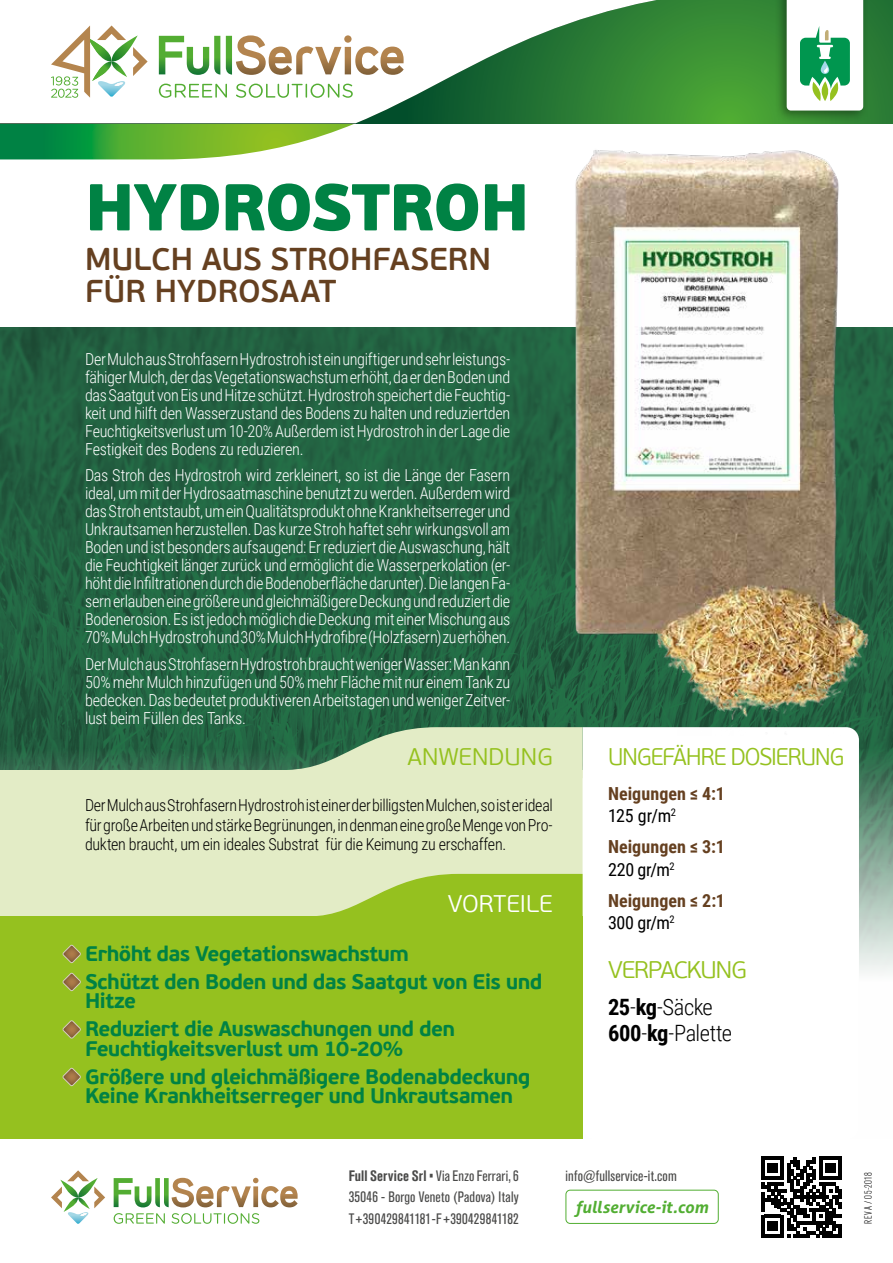
<style>
.page{position:relative;width:893px;height:1263px;background:#fff}
.page>*{position:absolute;margin:0;border:0;box-sizing:border-box;transform-origin:0 0}
.t1{font:900 66px "PF Beau Sans Pro";letter-spacing:-.025em;color:#008244}
.t2{font:600 31.5px/31.5px "PF Beau Sans Pro";color:#654020}
.t3{font:300 24px "PF Beau Sans Pro";letter-spacing:-.04em;color:#95c11f;scale:.94 1}
.t4{font:300 24px "PF Beau Sans Pro";letter-spacing:-.04em;color:#95c11f}
.t5{font:300 24px "PF Beau Sans Pro";letter-spacing:.005em;color:#95c11f}
.t6{font:300 24px "PF Beau Sans Pro";color:#fff}
.t7{font:300 22.5px/25.8px "Roboto Condensed";letter-spacing:-.025em;color:#000}
.t8{font:700 21px/28px "PF Beau Sans Pro";letter-spacing:-.03em;color:#008244}
.t9{font:700 18px/22.5px "Roboto Condensed";letter-spacing:.005em;color:#654020}
.t10{font:300 16.5px/18px "Roboto Condensed";letter-spacing:-.02em;color:#fff;text-align:justify}
.t11{font:300 16.5px/19.5px "Roboto Condensed";letter-spacing:-.02em;color:#000;text-align:justify}
.t12{font:italic 700 16.5px "Aller";color:#52ae32}
.t13{font:condensed 15px/21.5px "Akzidenz Grotesk BQ";letter-spacing:.01em;color:#4a4a49}
.t14{font:300 condensed 10.5px "Akzidenz Grotesk Pro";letter-spacing:.035em;color:#000}
.s1{font-weight:400;color:#000}
.s2{font-weight:700}
.s3{font-family:"Akzidenz Grotesk Pro";font-weight:700}
</style>
<div class="page">
<svg style="left:761px;top:0;width:132px;height:123px"></svg>
<svg style="left:0;top:123px;width:761px;height:36px"></svg>
<svg style="left:89px;top:0;width:672px;height:123px"></svg>
<svg style="left:159px;top:35px;width:245px;height:40px"></svg>
<svg style="left:159px;top:84px;width:194px;height:14px"></svg>
<svg style="left:51px;top:26px;width:97px;height:72px"></svg>
<img style="left:0;top:327px;width:893px;height:646px">
<div style="left:0;top:770px;width:583px;height:370px;background:#e3ecc6"></div>
<svg style="left:583px;top:735px;width:276px;height:238px"></svg>
<img style="left:523px;top:137px;width:368px;height:598px">
<svg style="left:287px;top:727px;width:296px;height:43px"></svg>
<div style="left:0;top:916px;width:583px;height:231px;background:#95c11f"></div>
<svg style="left:317px;top:874px;width:266px;height:42px"></svg>
<svg style="left:62px;top:944px;width:19px;height:20px"></svg>
<svg style="left:62px;top:972px;width:19px;height:20px"></svg>
<svg style="left:62px;top:1020px;width:19px;height:19px"></svg>
<svg style="left:62px;top:1067px;width:19px;height:20px"></svg>
<div style="left:0;top:1140px;width:893px;height:123px;background:#fff"></div>
<div style="left:774px;top:0;width:95px;height:122px;background:#000;opacity:.4"></div>
<svg style="left:787px;top:0;width:76px;height:111px"></svg>
<svg style="left:114px;top:1213px;width:145px;height:11px"></svg>
<svg style="left:51px;top:1170px;width:54px;height:54px"></svg>
<svg style="left:114px;top:1178px;width:184px;height:29px"></svg>
<svg style="left:761px;top:1157px;width:81px;height:80px"></svg>
<div style="left:566px;top:1190px;width:153px;height:34px;border:1px solid #52ae32;border-radius:4px"></div>
<h1 class="t1" style="left:85px;top:165px;width:446px">HYDROSTROH</h1>
<h2 class="t2" style="left:85px;top:245px;width:408px">MULCH AUS STROHFASERN<br>FÜR HYDROSAAT</h2>
<p class="t10" style="left:85px;top:349px;width:427px">Der Mulch aus Strohfasern Hydrostroh ist ein ungiftiger und sehr leistungs&shy;fähiger Mulch, der das Vegetationswachstum erhöht, da er den Boden und das Saatgut von Eis und Hitze schützt. Hydrostroh speichert die Feuchtig&shy;keit und hilft den Wasserzustand des Bodens zu halten und reduziertden Feuchtigkeitsverlust um 10-20% Außerdem ist Hydrostroh in der Lage die Festigkeit des Bodens zu reduzieren.</p>
<p class="t10" style="left:85px;top:466px;width:427px">Das Stroh des Hydrostroh wird zerkleinert, so ist die Länge der Fasern ideal, um mit der Hydrosaatmaschine benutzt zu werden. Außerdem wird das Stroh entstaubt, um ein Qualitätsprodukt ohne Krankheitserreger und Unkrautsamen herzustellen. Das kurze Stroh haftet sehr wirkungsvoll am Boden und ist besonders aufsaugend: Er reduziert die Auswaschung, hält die Feuchtigkeit länger zurück und ermöglicht die Wasserperkolation (er&shy;höht die Infiltrationen durch die Bodenoberfläche darunter). Die langen Fa&shy;sern erlauben eine größere und gleichmäßigere Deckung und reduziert die Bodenerosion. Es ist jedoch möglich die Deckung mit einer Mischung aus 70% Mulch Hydrostroh und 30% Mulch Hydrofibre (Holzfasern) zu erhöhen.</p>
<p class="t10" style="left:85px;top:654px;width:427px">Der Mulch aus Strohfasern Hydrostroh braucht weniger Wasser: Man kann 50% mehr Mulch hinzufügen und 50% mehr Fläche mit nur einem Tank zu bedecken. Das bedeutet produktiveren Arbeitstagen und weniger Zeitver&shy;lust beim Füllen des Tanks.</p>
<h3 class="t5" style="left:407px;top:743px;width:147px">ANWENDUNG</h3>
<p class="t11" style="left:85px;top:795px;width:469px">Der Mulch aus Strohfasern Hydrostroh ist einer der billigsten Mulchen, so ist er ideal für große Arbeiten und stärke Begrünungen, in denman eine große Menge von Pro&shy;dukten braucht, um ein ideales Substrat für die Keimung zu erschaffen.</p>
<h3 class="t6" style="left:448px;top:890px;width:107px">VORTEILE</h3>
<p class="t8" style="left:85px;top:940px;width:459px">Erhöht das Vegetationswachstum<br>Schützt den Boden und das Saatgut von Eis und</p>
<p class="t8" style="left:85px;top:987px;width:372px">Hitze<br>Reduziert die Auswaschungen und den</p>
<p class="t8" style="left:85px;top:1035px;width:447px">Feuchtigkeitsverlust um 10-20%<br>Größere und gleichmäßigere Bodenabdeckung</p>
<p class="t8" style="left:85px;top:1082px;width:430px">Keine Krankheitserreger und Unkrautsamen</p>
<h3 class="t3" style="left:608px;top:743px;width:253px">UNGEFÄHRE DOSIERUNG</h3>
<p class="t9" style="left:608px;top:781px;width:118px">Neigungen ≤ 4:1<br><span class="s1">125 gr/m</span><sup>2</sup></p>
<p class="t9" style="left:608px;top:835px;width:118px">Neigungen ≤ 3:1<br><span class="s1">220 gr/m</span><sup>2</sup></p>
<p class="t9" style="left:608px;top:888px;width:118px">Neigungen ≤ 2:1<br><span class="s1">300 gr/m</span><sup>2</sup></p>
<h3 class="t4" style="left:608px;top:956px;width:140px">VERPACKUNG</h3>
<h3 class="t7" style="left:608px;top:993px;width:126px"><span class="s2">25</span>-<span class="s2">kg</span>-Säcke<br><span class="s2">600</span>-<span class="s2">kg</span>-Palette</h3>
<p class="t13" style="left:349px;top:1165px;width:172px"><span class="s3">Full Service Srl</span> • Via Enzo Ferrari, 6</p>
<p class="t13" style="left:566px;top:1165px;width:113px">info@fullservice-it.com</p>
<p class="t13" style="left:349px;top:1187px;width:172px">35046 - Borgo Veneto (Padova) Italy<br>T +39 0429 841181 - F +39 0429 841182</p>
<p class="t12" style="left:576px;top:1197px;width:134px">fullservice-it.com</p>
<p class="t14" style="left:861px;top:1224px;width:53px;rotate:-90deg">REV A / 05-2018</p>
</div>
